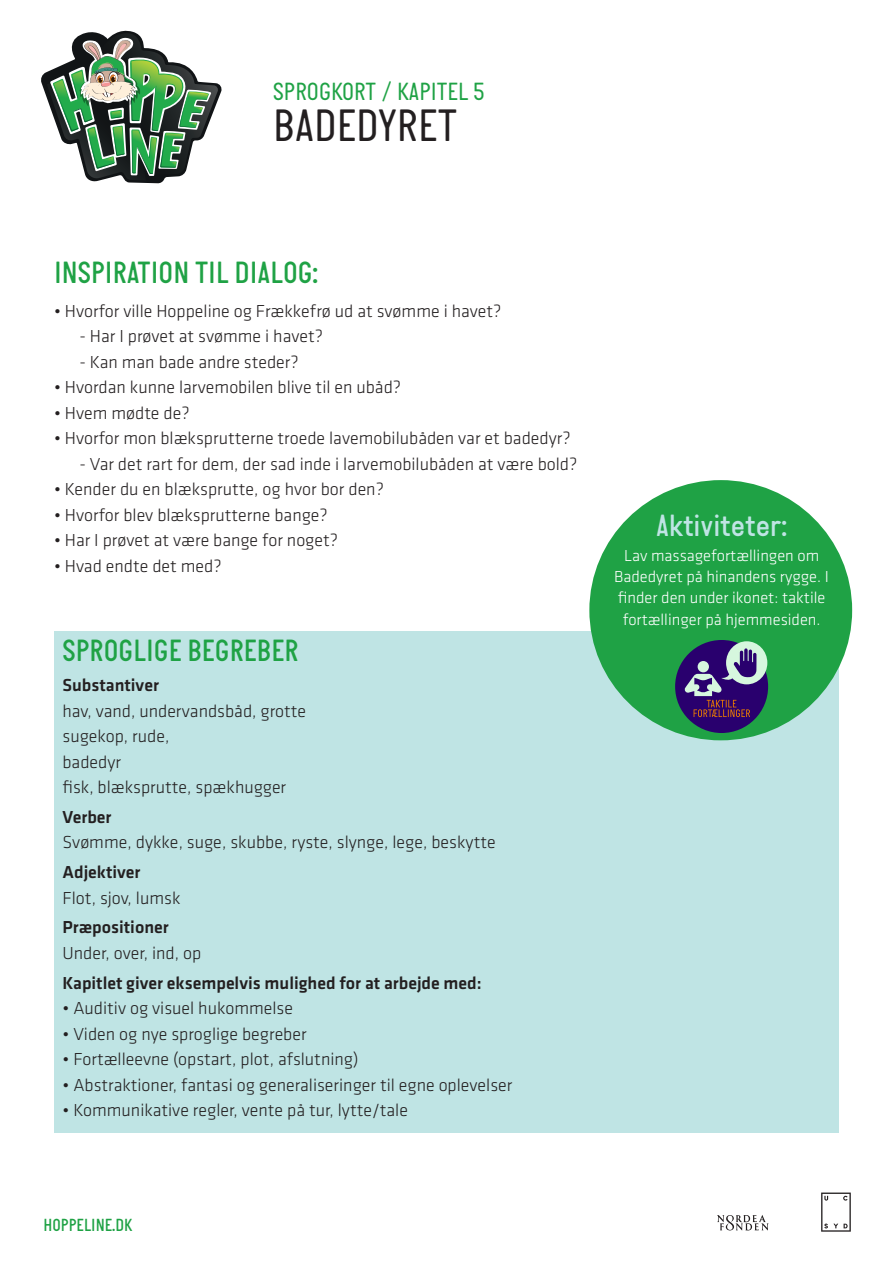
<style>
.page{position:relative;width:893px;height:1263px;background:#fff}
.page>*{position:absolute;margin:0;border:0;box-sizing:border-box;transform-origin:0 0}
.Overskrift{font:46.5px "Italian Plate";letter-spacing:-.005em;color:#231f20}
.t1{font:500 31.5px "Italian Plate";color:#1fa245}
.t2{font:500 31.5px "Italian Plate";color:#bfe4e4}
.Overskrift-2{font:25.5px "Italian Plate";color:#1fa245}
.Brødtekst{font:300 18px "Klavika";color:#231f20}
.Brødtekst-2{font:500 18px "Klavika";color:#231f20}
.t3{font:500 18px "Italian Plate";color:#1fa245}
.Brødtekst-3{font:300 16.5px/22.5px "Klavika";color:#fff}
</style>
<div class="page">
<svg style="left:821px;top:1192px;width:30px;height:40px"></svg>
<svg style="left:717px;top:1215px;width:51px;height:15px"></svg>
<svg style="left:41px;top:31px;width:181px;height:152px"></svg>
<div style="left:54px;top:631px;width:785px;height:502px;background:#bfe4e4"></div>
<div style="left:589px;top:480px;width:263px;height:260px;background:#1fa245;border-radius:50%"></div>
<div style="left:675px;top:640px;width:93px;height:93px;background:#29006e;border-radius:50%"></div>
<div style="left:726px;top:641px;width:41px;height:43px;background:#d6f7de;border-radius:50%"></div>
<svg style="left:684px;top:648px;width:72px;height:69px"></svg>
<p class="Overskrift-2" style="left:273px;top:77px;width:213px">SPROGKORT / KAPITEL 5</p>
<p class="Overskrift" style="left:273px;top:98px;width:186px">BADEDYRET</p>
<p class="t1" style="left:54px;top:255px;width:266px">INSPIRATION TIL DIALOG:</p>
<p class="Brødtekst" style="left:54px;top:300px;width:449px">• Hvorfor ville Hoppeline og Frækkefrø ud at svømme i havet?</p>
<p class="Brødtekst" style="left:80px;top:326px;width:245px">- Har I prøvet at svømme i havet?</p>
<p class="Brødtekst" style="left:80px;top:351px;width:221px">- Kan man bade andre steder?</p>
<p class="Brødtekst" style="left:54px;top:377px;width:349px">• Hvordan kunne larvemobilen blive til en ubåd?</p>
<p class="Brødtekst" style="left:54px;top:402px;width:137px">• Hvem mødte de?</p>
<p class="Brødtekst" style="left:54px;top:428px;width:518px">• Hvorfor mon blæksprutterne troede lavemobilubåden var et badedyr?</p>
<p class="Brødtekst" style="left:80px;top:453px;width:499px">- Var det rart for dem, der sad inde i larvemobilubåden at være bold?</p>
<p class="Brødtekst" style="left:54px;top:479px;width:331px">• Kender du en blæksprutte, og hvor bor den?</p>
<p class="Brødtekst" style="left:54px;top:504px;width:275px">• Hvorfor blev blæksprutterne bange?</p>
<p class="Brødtekst" style="left:54px;top:530px;width:285px">• Har I prøvet at være bange for noget?</p>
<p class="Brødtekst" style="left:54px;top:555px;width:169px">• Hvad endte det med?</p>
<p class="t1" style="left:63px;top:633px;width:238px">SPROGLIGE BEGREBER</p>
<p class="Brødtekst-2" style="left:63px;top:673px;width:98px">Substantiver</p>
<p class="Brødtekst" style="left:63px;top:700px;width:245px">hav, vand, undervandsbåd, grotte</p>
<p class="Brødtekst" style="left:63px;top:725px;width:109px">sugekop, rude,</p>
<p class="Brødtekst" style="left:63px;top:751px;width:60px">badedyr</p>
<p class="Brødtekst" style="left:63px;top:776px;width:225px">fisk, blæksprutte, spækhugger</p>
<p class="Brødtekst-2" style="left:63px;top:805px;width:51px">Verber</p>
<p class="Brødtekst" style="left:63px;top:832px;width:435px">Svømme, dykke, suge, skubbe, ryste, slynge, lege, beskytte</p>
<p class="Brødtekst-2" style="left:63px;top:860px;width:80px">Adjektiver</p>
<p class="Brødtekst" style="left:63px;top:887px;width:119px">Flot, sjov, lumsk</p>
<p class="Brødtekst-2" style="left:63px;top:915px;width:108px">Præpositioner</p>
<p class="Brødtekst" style="left:63px;top:942px;width:140px">Under, over, ind, op</p>
<p class="Brødtekst-2" style="left:63px;top:970px;width:421px">Kapitlet giver eksempelvis mulighed for at arbejde med:</p>
<p class="Brødtekst" style="left:63px;top:997px;width:232px">• Auditiv og visuel hukommelse</p>
<p class="Brødtekst" style="left:63px;top:1023px;width:246px">• Viden og nye sproglige begreber</p>
<p class="Brødtekst" style="left:63px;top:1048px;width:298px">• Fortælleevne (opstart, plot, afslutning)</p>
<p class="Brødtekst" style="left:63px;top:1074px;width:451px">• Abstraktioner, fantasi og generaliseringer til egne oplevelser</p>
<p class="Brødtekst" style="left:63px;top:1099px;width:347px">• Kommunikative regler, vente på tur, lytte/tale</p>
<p class="t3" style="left:43px;top:1215px;width:90px">HOPPELINE.DK</p>
<p class="t2" style="left:656px;top:507px;width:133px">Aktiviteter:</p>
<p class="Brødtekst-3" style="left:624px;top:544px;width:197px">Lav massagefortællingen om</p>
<p class="Brødtekst-3" style="left:614px;top:565px;width:216px">Badedyret på hinandens rygge. I</p>
<p class="Brødtekst-3" style="left:618px;top:586px;width:209px">finder den under ikonet: taktile fortællinger på hjemmesiden.</p>
</div>
